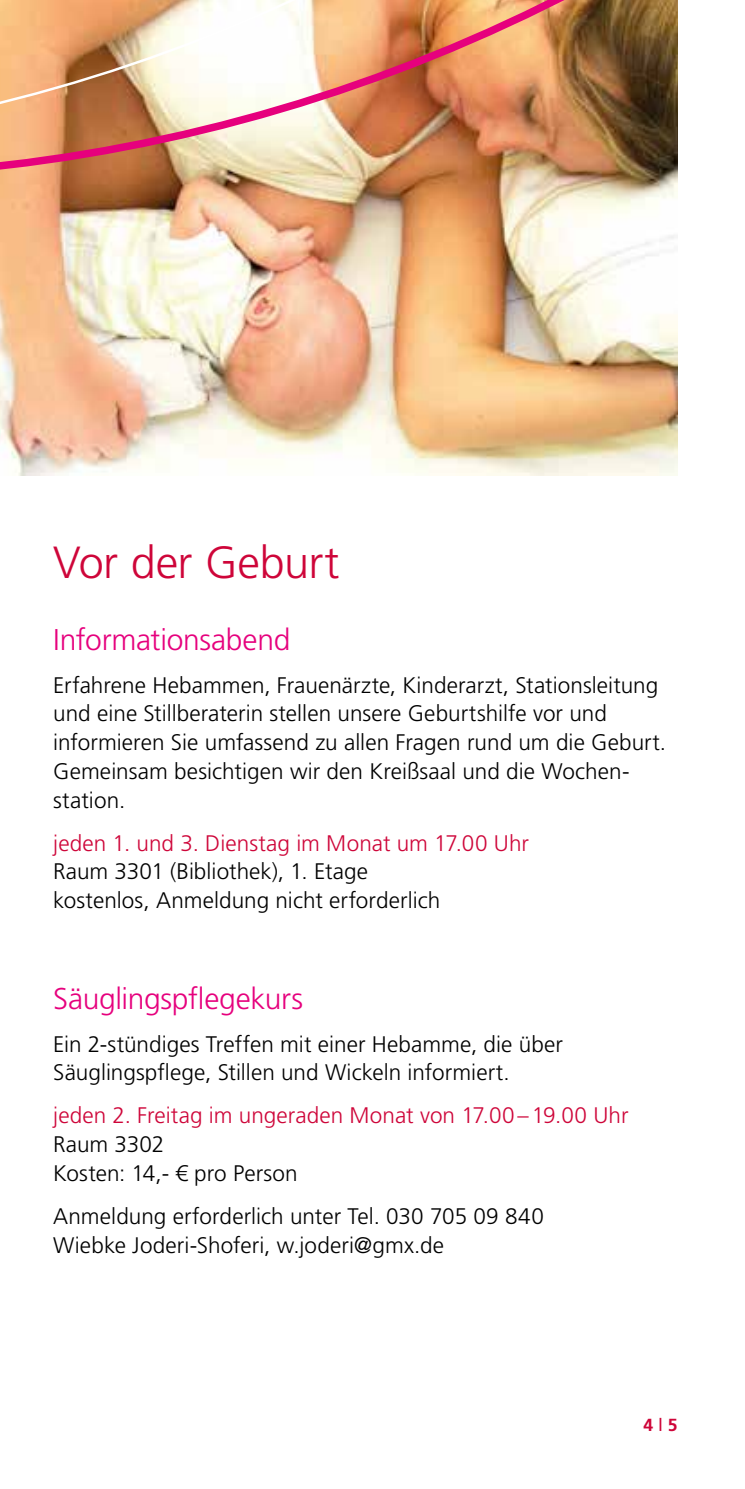
<style>
.page{position:relative;width:745px;height:1489px;background:#fff}
.page>*{position:absolute;margin:0;border:0;box-sizing:border-box;transform-origin:0 0}
.t1{font:300 45px "Frutiger LT Pro";letter-spacing:-.01em;color:#ce0539}
.t2{font:300 30px "Frutiger LT Pro";letter-spacing:-.01em;color:#e6007d}
.t3{font:300 22.5px/28.8px "Frutiger LT Pro";letter-spacing:.005em;color:#000}
.t4{font:300 22.5px "Frutiger LT Pro";letter-spacing:.005em;color:#ce0539}
.t5{font:700 17.5px "Frutiger LT Pro";color:#ce0539}
.s1{font-family:"Frutiger";font-weight:400}
</style>
<div class="page">
<img style="left:0;top:379px;width:677px;height:96px">
<img style="left:0;top:0;width:678px;height:372px">
<h1 class="t1" style="left:53px;top:536px;width:287px">Vor der Geburt</h1>
<h2 class="t2" style="left:53px;top:622px;width:238px">Informationsabend</h2>
<p class="t3" style="left:53px;top:670px;width:614px">Erfahrene Hebammen, Frauenärzte, Kinderarzt, Stationsleitung und eine Stillberaterin stellen unsere Geburtshilfe vor und informieren Sie umfassend zu allen Fragen rund um die Geburt.<br>Gemeinsam besichtigen wir den Kreißsaal und die Wochen&shy;station.</p>
<p class="t4" style="left:53px;top:829px;width:477px">jeden 1. und 3. Dienstag im Monat um 17.00 Uhr</p>
<p class="t3" style="left:53px;top:857px;width:388px">Raum 3301 (Bibliothek), 1. Etage kostenlos, Anmeldung nicht erforderlich</p>
<h2 class="t2" style="left:53px;top:980px;width:251px">Säuglingspflegekurs</h2>
<p class="t3" style="left:53px;top:1029px;width:511px">Ein 2-stündiges Treffen mit einer Hebamme, die über<br>Säuglingspflege, Stillen und Wickeln informiert.</p>
<p class="t4" style="left:53px;top:1102px;width:576px">jeden 2. Freitag im ungeraden Monat von 17.00–19.00 Uhr</p>
<p class="t3" style="left:53px;top:1129px;width:246px">Raum 3302<br>Kosten: 14,- € pro Person</p>
<p class="t3" style="left:53px;top:1201px;width:492px">Anmeldung erforderlich unter Tel. 030 705 09 840<br>Wiebke Joderi-Shoferi, w.joderi@gmx.de</p>
<p class="t5" style="left:643px;top:1414px;width:36px">4 <span class="s1">l</span> 5</p>
</div>
